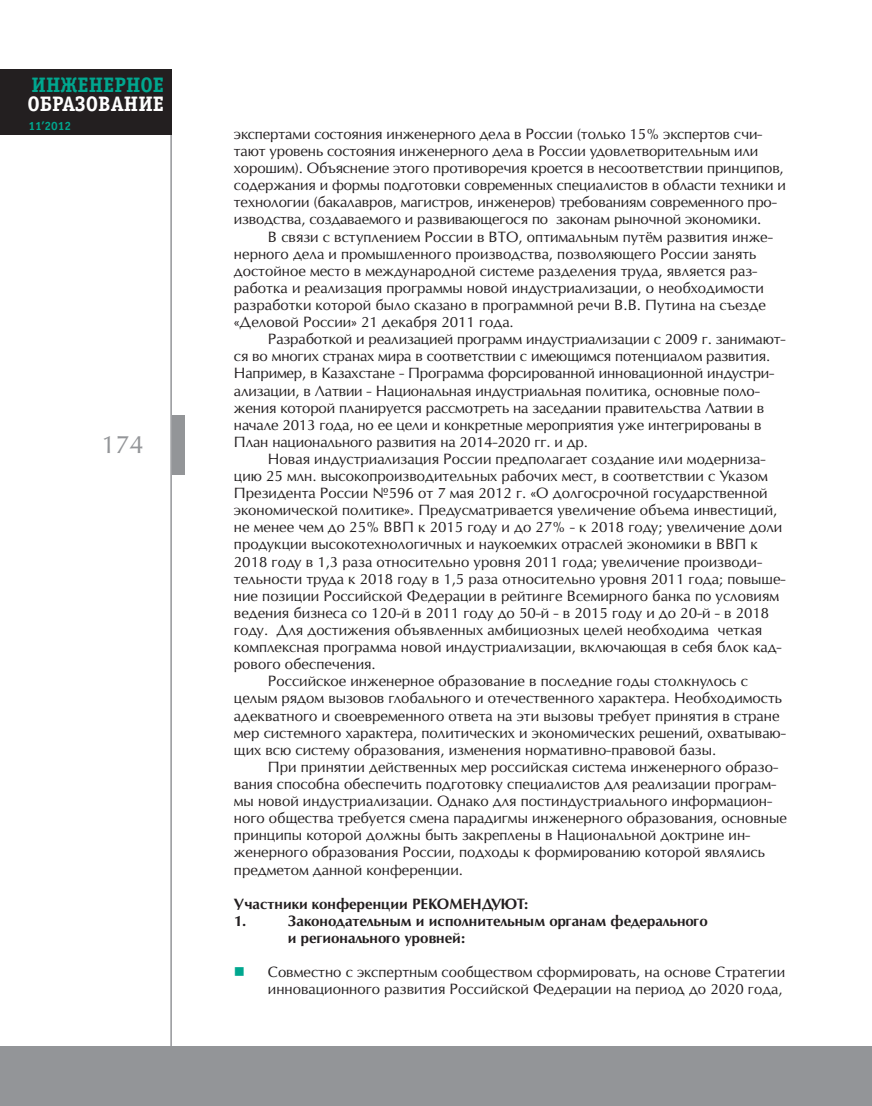
<style>
.page{position:relative;width:872px;height:1106px;background:#fff}
.page>*{position:absolute;margin:0;border:0;box-sizing:border-box;transform-origin:0 0}
.t1{font:24px "Opium New";color:#939598}
.t2{font:700 21px "Officina Serif C";color:#fff}
.t3{font:700 21px "Officina Serif C";color:#00a78f}
.t4{font:15px "Wingdings";color:#00a78f}
.t5{font:14.25px/17.1px "Opium New";color:#231f20}
.t6{font:700 14.25px/17.1px "Opium New";color:#231f20}
.t7{font:700 12px "Officina Sans C";color:#00a78f}
</style>
<div class="page">
<hr style="left:170px;top:69px;width:2px;height:1037px;background:#939598">
<div style="left:0;top:1046px;width:872px;height:60px;background:#939598"></div>
<div style="left:0;top:69px;width:172px;height:66px;background:#231f20"></div>
<div style="left:172px;top:415px;width:12px;height:60px;background:#939598"></div>
<h2 class="t3" style="left:32px;top:73px;width:134px">ИНЖЕНЕРНОЕ</h2>
<h2 class="t2" style="left:28px;top:91px;width:138px">ОБРАЗОВАНИЕ</h2>
<p class="t7" style="left:28px;top:119px;width:44px">11’2012</p>
<h1 class="t1" style="left:101px;top:429px;width:44px">174</h1>
<p class="t5" style="left:234px;top:125px;width:553px">экспертами состояния инженерного дела в России (только 15% экспертов счи&shy;тают уровень состояния инженерного дела в России удовлетворительным или хорошим). Объяснение этого противоречия кроется в несоответствии принципов, содержания и формы подготовки современных специалистов в области техники и технологии (бакалавров, магистров, инженеров) требованиям современного про&shy;изводства, создаваемого и развивающегося по законам рыночной экономики.</p>
<p class="t5" style="left:234px;top:228px;width:540px;text-indent:34px">В связи с вступлением России в ВТО, оптимальным путём развития инже&shy;нерного дела и промышленного производства, позволяющего России занять достойное место в международной системе разделения труда, является раз&shy;работка и реализация программы новой индустриализации, о необходимости разработки которой было сказано в программной речи В .В . Путина на съезде «Деловой России» 21 декабря 2011 года.</p>
<p class="t5" style="left:234px;top:330px;width:553px;text-indent:34px">Разработкой и реализацией программ индустриализации с 2009 г. занимают&shy;ся во многих странах мира в соответствии с имеющимся потенциалом развития.<br>Н апример, в Казахстане - Программа форсированной инновационной индустри&shy;ализации, в Латвии - Н ациональная индустриальная политика, основные поло&shy;жения которой планируется рассмотреть на заседании правительства Латвии в начале 2013 года, но ее цели и конкретные мероприятия уже интегрированы в План национального развития на 2014-2020 гг. и др.</p>
<p class="t5" style="left:268px;top:450px;width:499px">Н овая индустриализация России предполагает создание или модерниза-</p>
<p class="t5" style="left:234px;top:467px;width:535px">цию 25 млн. высокопроизводительных рабочих мест, в соответствии с Указом</p>
<p class="t5" style="left:234px;top:484px;width:535px">Президента России №596 от 7 мая 2012 г. «О долгосрочной государственной</p>
<p class="t5" style="left:234px;top:501px;width:545px">экономической политике». Предусматривается увеличение объема инвестиций,</p>
<p class="t5" style="left:234px;top:518px;width:550px">не менее чем до 25% ВВ П к 2015 году и до 27% - к 2018 году; увеличение доли</p>
<p class="t5" style="left:234px;top:536px;width:525px">продукции высокотехнологичных и наукоемких отраслей экономики в ВВ П к</p>
<p class="t5" style="left:234px;top:553px;width:530px">2018 году в 1,3 раза относительно уровня 2011 года; увеличение производи-</p>
<p class="t5" style="left:234px;top:570px;width:553px">тельности труда к 2018 году в 1,5 раза относительно уровня 2011 года; повыше-</p>
<p class="t5" style="left:234px;top:587px;width:546px">ние позиции Российской Федерации в рейтинге Всемирного банка по условиям</p>
<p class="t5" style="left:234px;top:604px;width:537px">ведения бизнеса со 120-й в 2011 году до 50-й - в 2015 году и до 20-й - в 2018</p>
<p class="t5" style="left:234px;top:621px;width:530px">году. Для достижения объявленных амбициозных целей необходима четкая</p>
<p class="t5" style="left:234px;top:638px;width:549px">комплексная программа новой индустриализации, включающая в себя блок кад-</p>
<p class="t5" style="left:234px;top:655px;width:143px">рового обеспечения.</p>
<p class="t5" style="left:268px;top:672px;width:481px">Российское инженерное образование в последние годы столкнулось с</p>
<p class="t5" style="left:234px;top:689px;width:550px">целым рядом вызовов глобального и отечественного характера. Н еобходимость</p>
<p class="t5" style="left:234px;top:707px;width:547px">адекватного и своевременного ответа на эти вызовы требует принятия в стране</p>
<p class="t5" style="left:234px;top:724px;width:553px">мер системного характера, политических и экономических решений, охватываю-</p>
<p class="t5" style="left:234px;top:741px;width:484px">щих всю систему образования, изменения нормативно-правовой базы.</p>
<p class="t5" style="left:268px;top:758px;width:512px">При принятии действенных мер российская система инженерного образо-</p>
<p class="t5" style="left:234px;top:775px;width:544px">вания способна обеспечить подготовку специалистов для реализации програм-</p>
<p class="t5" style="left:234px;top:792px;width:540px">мы новой индустриализации. Однако для постиндустриального информацион-</p>
<p class="t5" style="left:234px;top:809px;width:554px">ного общества требуется смена парадигмы инженерного образования, основные</p>
<p class="t5" style="left:234px;top:826px;width:518px">принципы которой должны быть закреплены в Н ациональной доктрине ин-</p>
<p class="t5" style="left:234px;top:843px;width:532px">женерного образования России, подходы к формированию которой являлись</p>
<p class="t5" style="left:234px;top:860px;width:231px">предметом данной конференции.</p>
<p class="t6" style="left:234px;top:895px;width:296px">Участники конференции РЕКОМЕ НДУЮТ:<br>1.</p>
<p class="t6" style="left:288px;top:912px;width:421px">Законодательным и исполнительным органам федерального и регионального уровней:</p>
<p class="t5" style="left:268px;top:963px;width:519px">Совместно с экспертным сообществом сформировать, на основе Стратегии инновационного развития Российской Федерации на период до 2020 года,</p>
<p class="t4" style="left:234px;top:963px;width:13px">■</p>
</div>
